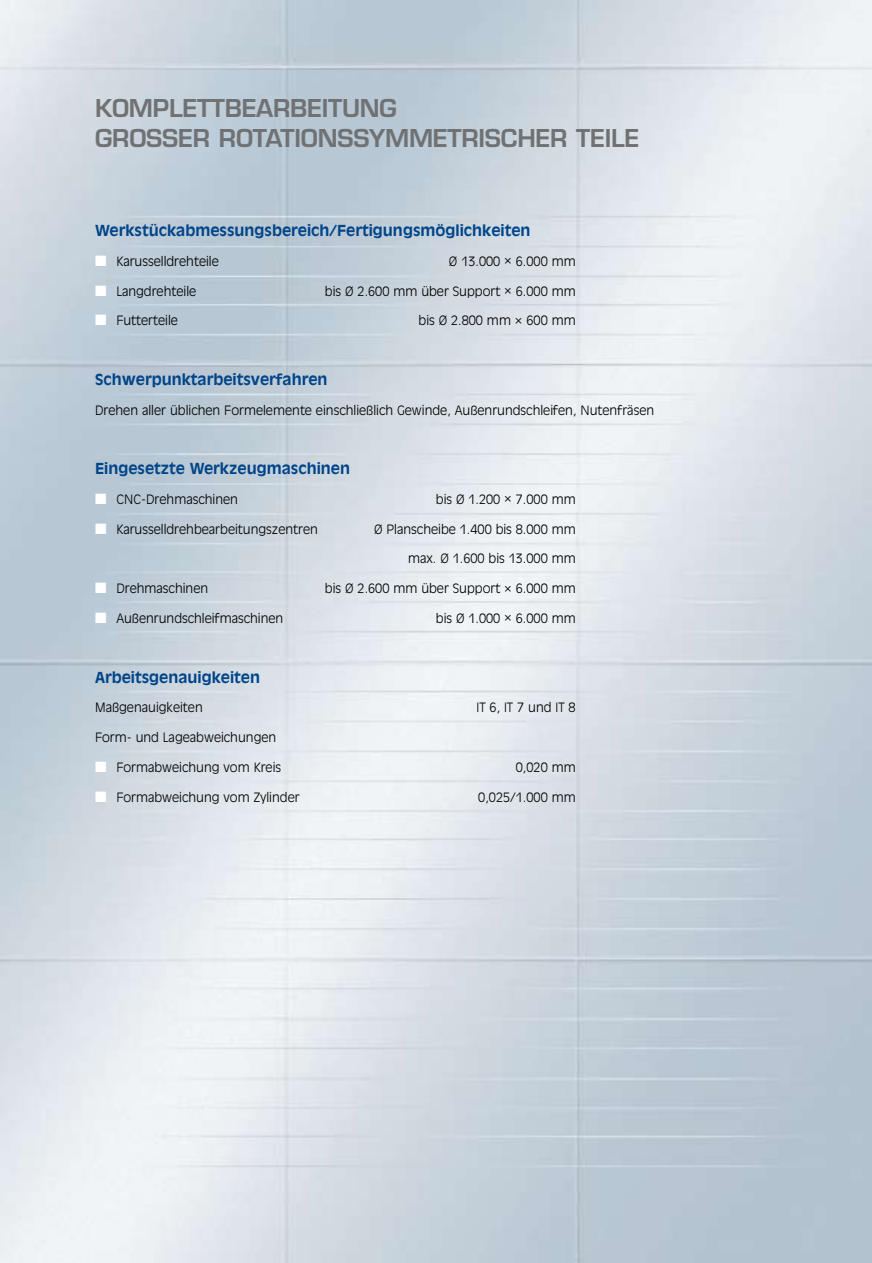
<style>
.page{position:relative;width:872px;height:1263px;background:#fff}
.page>*{position:absolute;margin:0;border:0;box-sizing:border-box;transform-origin:0 0}
.t1{font:600 24px/29.7px "Eurostile";letter-spacing:-.01em;color:#707173}
.t2{font:700 15px "Antique Olive";color:#004489}
.t3{font:300 12.75px "Antique Olive";color:#000}
.s1{color:#fff}
</style>
<div class="page">
<h1 class="t1" style="left:95px;top:93px;width:546px">KOMPLETTBEARBEITUNG<br>GROSSER ROTATIONSSYMMETRISCHER TEILE</h1>
<p class="t2" style="left:95px;top:221px;width:437px">Werkstückabmessungsbereich/Fertigungsmöglichkeiten</p>
<p class="t3" style="left:95px;top:254px;width:125px"><span class="s1">■</span> Karusselldrehteile</p>
<p class="t3" style="left:449px;top:254px;width:128px">Ø 13.000 × 6.000 mm</p>
<p class="t3" style="left:95px;top:283px;width:103px"><span class="s1">■</span> Langdrehteile</p>
<p class="t3" style="left:325px;top:283px;width:252px">bis Ø 2.600 mm über Support × 6.000 mm</p>
<p class="t3" style="left:95px;top:313px;width:84px"><span class="s1">■</span> Futterteile</p>
<p class="t3" style="left:418px;top:313px;width:159px">bis Ø 2.800 mm × 600 mm</p>
<p class="t2" style="left:95px;top:370px;width:234px">Schwerpunktarbeitsverfahren</p>
<p class="t3" style="left:95px;top:402px;width:560px">Drehen aller üblichen Formelemente einschließlich Gewinde, Außenrundschleifen, Nutenfräsen</p>
<p class="t2" style="left:95px;top:459px;width:256px">Eingesetzte Werkzeugmaschinen</p>
<p class="t3" style="left:95px;top:492px;width:144px"><span class="s1">■</span> CNC-Drehmaschinen</p>
<p class="t3" style="left:436px;top:492px;width:141px">bis Ø 1.200 × 7.000 mm</p>
<p class="t3" style="left:95px;top:521px;width:224px"><span class="s1">■</span> Karusselldrehbearbeitungszentren</p>
<p class="t3" style="left:374px;top:521px;width:203px">Ø Planscheibe 1.400 bis 8.000 mm</p>
<p class="t3" style="left:408px;top:551px;width:169px">max. Ø 1.600 bis 13.000 mm</p>
<p class="t3" style="left:95px;top:581px;width:115px"><span class="s1">■</span> Drehmaschinen</p>
<p class="t3" style="left:325px;top:581px;width:252px">bis Ø 2.600 mm über Support × 6.000 mm</p>
<p class="t3" style="left:95px;top:611px;width:190px"><span class="s1">■</span> Außenrundschleifmaschinen</p>
<p class="t3" style="left:436px;top:611px;width:141px">bis Ø 1.000 × 6.000 mm</p>
<p class="t2" style="left:95px;top:668px;width:167px">Arbeitsgenauigkeiten</p>
<p class="t3" style="left:95px;top:700px;width:109px">Maßgenauigkeiten</p>
<p class="t3" style="left:476px;top:700px;width:101px">IT 6, IT 7 und IT 8</p>
<p class="t3" style="left:95px;top:730px;width:183px">Form- und Lageabweichungen</p>
<p class="t3" style="left:95px;top:760px;width:188px"><span class="s1">■</span> Formabweichung vom Kreis</p>
<p class="t3" style="left:516px;top:760px;width:61px">0,020 mm</p>
<p class="t3" style="left:95px;top:789px;width:206px"><span class="s1">■</span> Formabweichung vom Zylinder</p>
<p class="t3" style="left:478px;top:789px;width:99px">0,025/1.000 mm</p>
</div>
